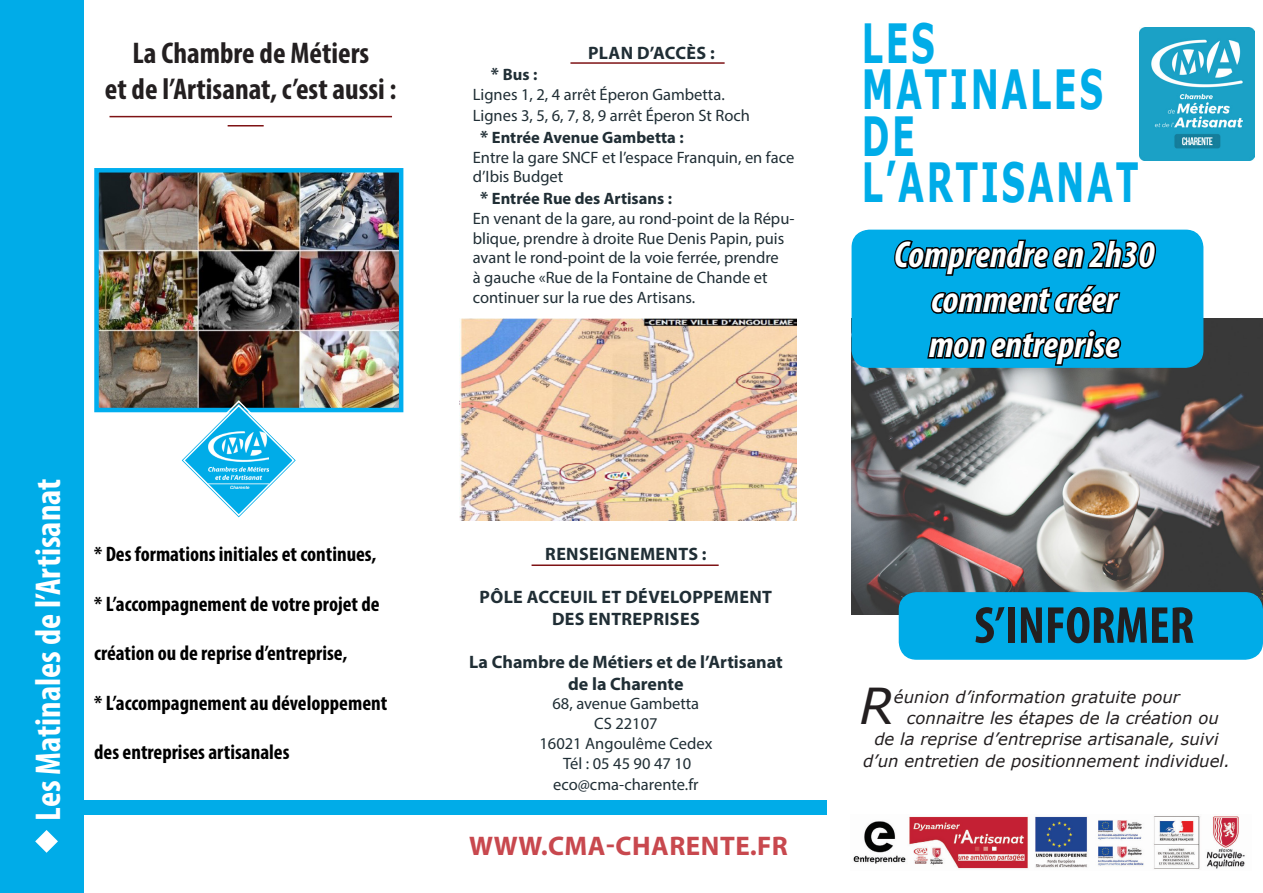
<style>
.page{position:relative;width:1263px;height:893px;background:#fff}
.page>*{position:absolute;margin:0;border:0;box-sizing:border-box;transform-origin:0 0}
.t1{font:700 54px "Verdana";letter-spacing:.075em;color:#00ace8;scale:.62 1}
.t2{font:700 condensed 52.5px "Myriad Pro";color:#231f20}
.t3{font:italic 49.5px "Verdana";color:#231f20}
.t4{font:italic 700 condensed 37.5px "Myriad Pro";color:#fff}
.t5{font:700 condensed 36px "Myriad Pro";color:#fff}
.t6{font:700 condensed 30px "Myriad Pro";color:#231f20}
.t7{font:700 27px "Myriad Pro";letter-spacing:.02em;color:#c8484e}
.t8{font:700 condensed 21px "Myriad Pro";color:#000}
.t9{font:700 18px "Myriad Pro";letter-spacing:.02em;color:#202e35}
.t10{font:700 18px/21.6px "Myriad Pro";color:#202e35;text-align:center}
.t11{font:16.5px/19.8px "Myriad Pro";color:#202e35}
.t12{font:italic 16.5px "Verdana";color:#231f20}
.t13{font:700 16.5px "Myriad Pro";color:#202e35}
.s1{font-size:18px}
.s2{font-weight:700;font-size:18px}
.s3{font-weight:700}
</style>
<div class="page">
<img style="left:99px;top:173px;width:299px;height:234px">
<div style="left:94px;top:168px;width:309px;height:244px;border:4px solid #00aeef"></div>
<svg style="left:178px;top:399px;width:122px;height:119px"></svg>
<div style="left:47px;top:800px;width:780px;height:14px;background:#00ace8"></div>
<div style="left:75px;top:0;width:8px;height:893px;background:#00ace8"></div>
<hr style="left:531px;top:564px;width:188px;height:2px;background:#7e1315">
<hr style="left:109px;top:116px;width:283px;height:1px;background:#7e1315">
<div style="left:0;top:0;width:75px;height:893px;background:#00ace8"></div>
<hr style="left:228px;top:125px;width:36px;height:1px;background:#7e1315">
<svg style="left:35px;top:830px;width:23px;height:23px"></svg>
<img style="left:209px;top:432px;width:59px;height:57px">
<img style="left:851px;top:319px;width:412px;height:295px">
<div style="left:899px;top:593px;width:363px;height:66px;background:#00ace8;border-radius:17px"></div>
<div style="left:899px;top:592px;width:364px;height:68px;border:1px solid #00ace8;border-radius:17px"></div>
<div style="left:852px;top:230px;width:351px;height:137px;background:#00ace8;border-radius:17px"></div>
<div style="left:851px;top:230px;width:352px;height:138px;border:1px solid #00ace8;border-radius:17px"></div>
<img style="left:1140px;top:27px;width:114px;height:133px">
<svg style="left:894px;top:239px;width:263px;height:75px"></svg>
<svg style="left:925px;top:329px;width:197px;height:39px"></svg>
<img style="left:459px;top:319px;width:338px;height:201px">
<hr style="left:570px;top:62px;width:155px;height:2px;background:#7e1315">
<img style="left:853px;top:816px;width:392px;height:53px">
<p class="t6" style="left:132px;top:35px;width:238px">La Chambre de Métiers</p>
<p class="t6" style="left:105px;top:71px;width:293px">et de l’Artisanat, c’est aussi :</p>
<p class="t5" style="left:26px;top:821px;width:343px;rotate:-90deg">Les Matinales de l’Artisanat</p>
<p class="t8" style="left:94px;top:541px;width:284px">* Des formations initiales et continues,</p>
<p class="t8" style="left:94px;top:590px;width:287px">* L’accompagnement de votre projet de</p>
<p class="t8" style="left:94px;top:640px;width:255px">création ou de reprise d’entreprise,</p>
<p class="t8" style="left:94px;top:689px;width:295px">* L’accompagnement au développement</p>
<p class="t8" style="left:94px;top:739px;width:197px">des entreprises artisanales</p>
<p class="t9" style="left:588px;top:41px;width:128px">PLAN D’ACCÈS :</p>
<p class="t13" style="left:491px;top:63px;width:48px"><span class="s1">*</span> Bus :</p>
<p class="t11" style="left:473px;top:84px;width:253px">Lignes 1, 2, 4 arrêt Éperon Gambetta.</p>
<p class="t11" style="left:480px;top:105px;width:271px;line-height:21.6px;text-indent:-7px">Lignes 3, 5, 6, 7, 8, 9 arrêt Éperon St Roch <span class="s2">*</span> <span class="s3">Entrée Avenue Gambetta :</span></p>
<p class="t11" style="left:473px;top:147px;width:323px">Entre la gare SNCF et l’espace Franquin, en face d’Ibis Budget</p>
<p class="t13" style="left:480px;top:188px;width:193px"><span class="s1">*</span> Entrée Rue des Artisans :</p>
<p class="t11" style="left:473px;top:208px;width:323px">En venant de la gare, au rond-point de la Répu&shy;blique, prendre à droite Rue Denis Papin, puis avant le rond-point de la voie ferrée, prendre<br>à gauche «Rue de la Fontaine de Chande et continuer sur la rue des Artisans.</p>
<p class="t1" style="left:862px;top:5px;width:119px">LES</p>
<p class="t1" style="left:862px;top:51px;width:391px">MATINALES</p>
<p class="t1" style="left:862px;top:98px;width:87px">DE</p>
<p class="t1" style="left:862px;top:144px;width:448px">L’ARTISANAT</p>
<p class="t4" style="left:894px;top:231px;width:262px">Comprendre en 2h30</p>
<p class="t4" style="left:931px;top:276px;width:187px">comment créer</p>
<p class="t4" style="left:929px;top:321px;width:192px">mon entreprise</p>
<p class="t9" style="left:545px;top:542px;width:163px">RENSEIGNEMENTS :</p>
<p class="t9" style="left:480px;top:585px;width:294px">PÔLE ACCEUIL ET DÉVELOPPEMENT</p>
<p class="t9" style="left:552px;top:607px;width:149px">DES ENTREPRISES</p>
<p class="t10" style="left:469px;top:650px;width:315px">La Chambre de Métiers et de l’Artisanat de la Charente</p>
<p class="t11" style="left:552px;top:694px;width:148px">68, avenue Gambetta</p>
<p class="t11" style="left:594px;top:713px;width:65px">CS 22107</p>
<p class="t11" style="left:539px;top:733px;width:174px">16021 Angoulême Cedex</p>
<p class="t11" style="left:563px;top:753px;width:130px">Tél : 05 45 90 47 10</p>
<p class="t11" style="left:553px;top:775px;width:147px">eco@cma-charente.fr</p>
<p class="t7" style="left:469px;top:829px;width:320px">WWW.CMA-CHARENTE.FR</p>
<p class="t2" style="left:974px;top:592px;width:222px">S’INFORMER</p>
<p class="t3" style="left:859px;top:672px;width:36px">R</p>
<p class="t12" style="left:894px;top:686px;width:287px">éunion d’information gratuite pour</p>
<p class="t12" style="left:907px;top:707px;width:313px">connaitre les étapes de la création ou</p>
<p class="t12" style="left:874px;top:728px;width:346px">de la reprise d’entreprise artisanale, suivi</p>
<p class="t12" style="left:863px;top:749px;width:369px">d’un entretien de positionnement individuel.</p>
</div>
